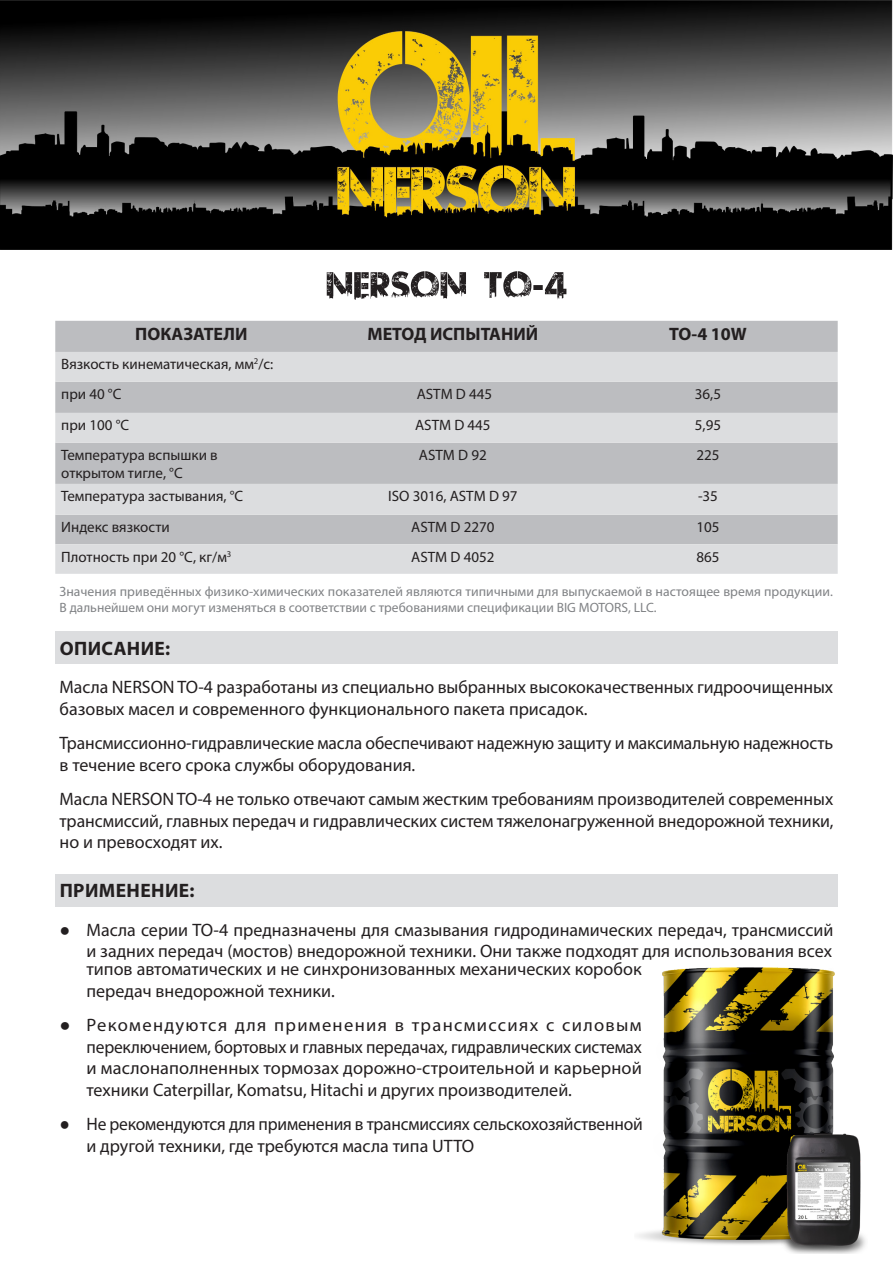
<style>
.page{position:relative;width:893px;height:1263px;background:#fff}
.page>*{position:absolute;margin:0;border:0;box-sizing:border-box;transform-origin:0 0}
.Стиль_абзаца_1{font:700 19.5px "Myriad Pro";letter-spacing:.02em;color:#231f20}
.основа{font:18px/21.6px "Myriad Pro";color:#231f20}
.основа-2{font:700 18px "Myriad Pro";color:#231f20}
.основа-3{font:15px/18px "Myriad Pro";color:#231f20}
.основа-4{font:13.5px/16.2px "Myriad Pro";letter-spacing:.005em;color:#808285}
.s1{font-family:"Arial"}
</style>
<div class="page">
<img style="left:0;top:0;width:893px;height:249px">
<img style="left:638px;top:967px;width:210px;height:287px">
<div style="left:55px;top:321px;width:783px;height:223px;background:#bcbdc0"></div>
<div style="left:55px;top:352px;width:783px;height:30px;background:#dcdddf"></div>
<div style="left:55px;top:413px;width:783px;height:30px;background:#dcdddf"></div>
<div style="left:55px;top:484px;width:783px;height:31px;background:#dcdddf"></div>
<div style="left:55px;top:544px;width:783px;height:30px;background:#dcdddf"></div>
<div style="left:55px;top:874px;width:783px;height:32px;background:#dcdddf"></div>
<div style="left:55px;top:631px;width:783px;height:33px;background:#dcdddf"></div>
<img style="left:781px;top:1124px;width:85px;height:129px">
<svg style="left:327px;top:271px;width:239px;height:29px"></svg>
<p class="основа-2" style="left:135px;top:322px;width:114px">ПОКАЗАТЕЛИ</p>
<p class="основа-2" style="left:367px;top:322px;width:172px">МЕТОД ИСПЫТАНИЙ</p>
<p class="основа-2" style="left:669px;top:322px;width:79px">TO-4 10W</p>
<p class="основа-3" style="left:61px;top:355px;width:214px">Вязкость кинематическая, мм<sup>2</sup>/с:</p>
<p class="основа-3" style="left:61px;top:385px;width:62px">при 40 °С</p>
<p class="основа-3" style="left:417px;top:385px;width:77px">ASTM D 445</p>
<p class="основа-3" style="left:695px;top:385px;width:28px">36,5</p>
<p class="основа-3" style="left:61px;top:416px;width:69px">при 100 °С</p>
<p class="основа-3" style="left:415px;top:416px;width:77px">ASTM D 445</p>
<p class="основа-3" style="left:695px;top:416px;width:28px">5,95</p>
<p class="основа-3" style="left:61px;top:446px;width:158px">Температура вспышки в открытом тигле, °С</p>
<p class="основа-3" style="left:419px;top:446px;width:69px">ASTM D 92</p>
<p class="основа-3" style="left:696px;top:446px;width:25px">225</p>
<p class="основа-3" style="left:61px;top:487px;width:184px">Температура застывания, °С</p>
<p class="основа-3" style="left:388px;top:487px;width:131px">ISO 3016, ASTM D 97</p>
<p class="основа-3" style="left:698px;top:487px;width:21px">-35</p>
<p class="основа-3" style="left:61px;top:518px;width:110px">Индекс вязкости</p>
<p class="основа-3" style="left:411px;top:518px;width:85px">ASTM D 2270</p>
<p class="основа-3" style="left:696px;top:518px;width:25px">105</p>
<p class="основа-3" style="left:61px;top:547px;width:172px">Плотность при 20 °С, кг/м<sup>3</sup></p>
<p class="основа-3" style="left:411px;top:547px;width:85px">ASTM D 4052</p>
<p class="основа-3" style="left:696px;top:547px;width:25px">865</p>
<p class="основа-4" style="left:60px;top:583px;width:775px">Значения приведённых физико-химических показателей являются типичными для выпускаемой в настоящее время продукции.<br>В дальнейшем они могут изменяться в соответствии с требованиями спецификации BIG MOTORS, LLC.</p>
<p class="Стиль_абзаца_1" style="left:60px;top:635px;width:112px">ОПИСАНИЕ:</p>
<p class="основа" style="left:60px;top:676px;width:775px">Масла NERSON TO‑4 разработаны из специально выбранных высококачественных гидроочищенных базовых масел и современного функционального пакета присадок.</p>
<p class="основа" style="left:60px;top:732px;width:775px">Трансмиссионно-гидравлические масла обеспечивают надежную защиту и максимальную надежность в течение всего срока службы оборудования.</p>
<p class="основа" style="left:60px;top:788px;width:776px;text-align:justify">Масла NERSON TO‑4 не только отвечают самым жестким требованиям производителей современных трансмиссий, главных передач и гидравлических систем тяжелонагруженной внедорожной техники, но и превосходят их.</p>
<p class="Стиль_абзаца_1" style="left:60px;top:878px;width:136px">ПРИМЕНЕНИЕ:</p>
<p class="основа" style="left:60px;top:918px;width:775px;text-align:right"><span class="s1">●</span> Масла серии TO-4 предназначены для смазывания гидродинамических передач, трансмиссий и задних передач (мостов) внедорожной техники. Они также подходят для использования всех</p>
<p class="основа" style="left:87px;top:958px;width:557px">типов автоматических и не синхронизованных механических коробок передач внедорожной техники.</p>
<p class="основа" style="left:87px;top:1014px;width:557px;text-align:justify;text-indent:-27px"><span class="s1">●</span> Рекомендуются для применения в трансмиссиях с силовым переключением, бортовых и главных передачах, гидравлических системах и маслонаполненных тормозах дорожно-строительной и карьерной техники Caterpillar, Komatsu, Hitachi и других производителей.</p>
<p class="основа" style="left:87px;top:1113px;width:558px;text-indent:-27px"><span class="s1">●</span> Не рекомендуются для применения в трансмиссиях сельскохозяйственной и другой техники, где требуются масла типа UTTO</p>
</div>
